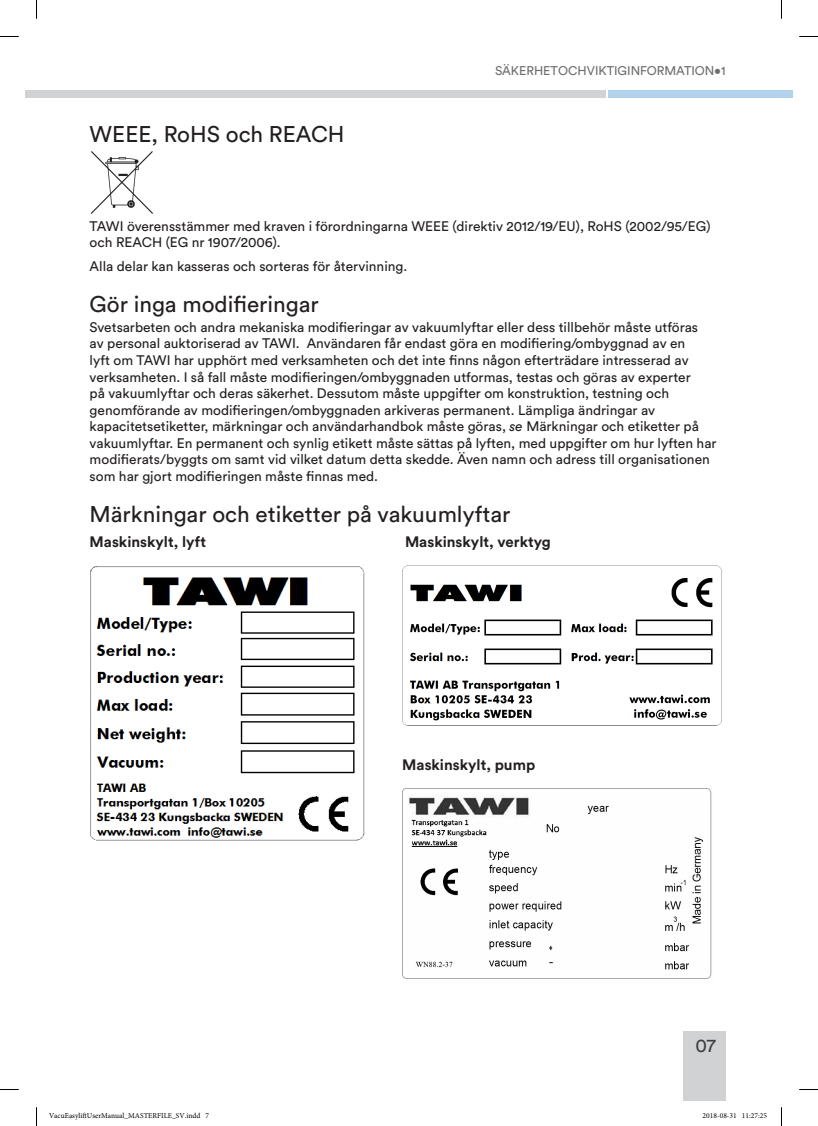
<style>
.page{position:relative;width:818px;height:1126px;background:#fff}
.page>*{position:absolute;margin:0;border:0;box-sizing:border-box;transform-origin:0 0}
.t1{font:22.5px "Circular Pro";color:#231f20}
.t2{font:18.75px "Circular Pro";color:#3e3e3f}
.t3{font:700 15px "Circular Pro";color:#231f20}
.t4{font:13.75px/16.5px "Circular Pro";color:#231f20}
.t5{font:12.5px "Circular Pro";color:#6c6d70}
.t6{font:7.5px "Minion Pro";color:#000}
.s1{font-style:italic}
</style>
<div class="page">
<div style="left:26px;top:90px;width:12px;height:7px;background:#d1d2d4"></div>
<div style="left:608px;top:90px;width:183px;height:7px;background:#b3d3ec"></div>
<div style="left:38px;top:90px;width:567px;height:7px;background:#d1d2d4"></div>
<div style="left:682px;top:1030px;width:43px;height:69px;background:#d1d2d4"></div>
<img style="left:90px;top:151px;width:63px;height:63px">
<img style="left:90px;top:566px;width:275px;height:275px">
<img style="left:402px;top:565px;width:318px;height:160px">
<img style="left:402px;top:788px;width:310px;height:191px">
<svg style="left:0;top:36px;width:19px;height:1px"></svg>
<svg style="left:799px;top:36px;width:18px;height:1px"></svg>
<svg style="left:0;top:1089px;width:19px;height:1px"></svg>
<svg style="left:799px;top:1089px;width:18px;height:1px"></svg>
<svg style="left:36px;top:0;width:1px;height:19px"></svg>
<svg style="left:36px;top:1107px;width:1px;height:18px"></svg>
<h1 class="t1" style="left:90px;top:119px;width:256px">WEEE, RoHS och REACH</h1>
<p class="t5" style="left:494px;top:62px;width:25px">Säkerhet</p>
<p class="t5" style="left:557px;top:62px;width:10px">och</p>
<p class="t5" style="left:586px;top:62px;width:8px">viktig</p>
<p class="t5" style="left:627px;top:62px;width:9px">information</p>
<p class="t5" style="left:713px;top:62px;width:13px">• 1</p>
<p class="t4" style="left:90px;top:217px;width:622px">TAWI överensstämmer med kraven i förordningarna WEEE (direktiv 2012/19/EU), RoHS (2002/95/EG) och REACH (EG nr 1907/2006).</p>
<p class="t4" style="left:90px;top:257px;width:319px">Alla delar kan kasseras och sorteras för återvinning.</p>
<h1 class="t1" style="left:90px;top:289px;width:230px">Gör inga modifieringar</h1>
<p class="t4" style="left:90px;top:318px;width:628px">Svetsarbeten och andra mekaniska modifieringar av vakuumlyftar eller dess tillbehör måste utföras<br>av personal auktoriserad av TAWI. Användaren får endast göra en modifiering/ombyggnad av en<br>lyft om TAWI har upphört med verksamheten och det inte finns någon efterträdare intresserad av verksamheten. I så fall måste modifieringen/ombyggnaden utformas, testas och göras av experter<br>på vakuumlyftar och deras säkerhet. Dessutom måste uppgifter om konstruktion, testning och genomförande av modifieringen/ombyggnaden arkiveras permanent. Lämpliga ändringar av kapacitetsetiketter, märkningar och användarhandbok måste göras, <span class="s1">se</span> Märkningar och etiketter på vakuumlyftar. En permanent och synlig etikett måste sättas på lyften, med uppgifter om hur lyften har modifierats/byggts om samt vid vilket datum detta skedde. Även namn och adress till organisationen som har gjort modifieringen måste finnas med.</p>
<h1 class="t1" style="left:90px;top:498px;width:422px">Märkningar och etiketter på vakuumlyftar</h1>
<p class="t3" style="left:90px;top:531px;width:118px">Maskinskylt, lyft</p>
<p class="t3" style="left:405px;top:531px;width:147px">Maskinskylt, verktyg</p>
<p class="t3" style="left:402px;top:754px;width:134px">Maskinskylt, pump</p>
<h2 class="t2" style="left:695px;top:1033px;width:22px">07</h2>
<p class="t6" style="left:49px;top:1110px;width:161px">VacuEasyliftUserManual_MASTERFILE_SV.indd 7</p>
<p class="t6" style="left:702px;top:1110px;width:66px">2018-08-31 11:27:25</p>
</div>
